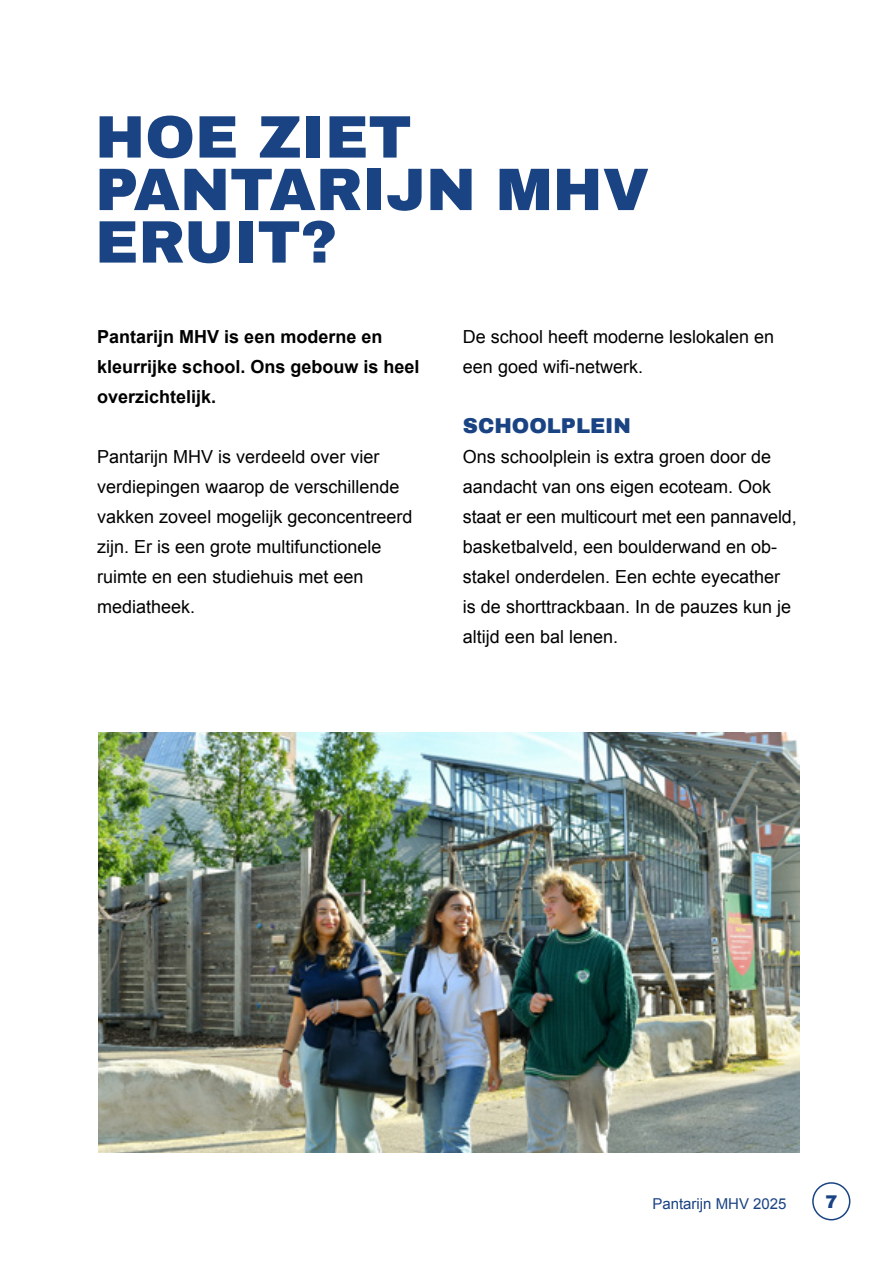
<style>
.page{position:relative;width:893px;height:1263px;background:#fff}
.page>*{position:absolute;margin:0;border:0;box-sizing:border-box;transform-origin:0 0}
.t1{font:900 60px/52.5px "Archivo";color:#194383}
.t2{font:900 21px "Archivo";color:#194383}
.t3{font:18px/30px "Arial";color:#000}
.t4{font:700 18px/30px "Arial";color:#000}
.t5{font:900 18px "Archivo";color:#194383}
.t6{font:15px "Arial";color:#194383}
</style>
<div class="page">
<div style="left:812px;top:1182px;width:38px;height:38px;border:2px solid #194383;border-radius:50%"></div>
<img style="left:99px;top:733px;width:700px;height:420px">
<h1 class="t1" style="left:95px;top:111px;width:556px">HOE ZIET<br>PANTARIJN MHV<br>ERUIT?</h1>
<p class="t4" style="left:97px;top:322px;width:324px">Pantarijn MHV is een moderne en kleurrijke school. Ons gebouw is heel overzichtelijk.</p>
<p class="t3" style="left:97px;top:441px;width:317px">Pantarijn MHV is verdeeld over vier verdiepingen waarop de verschillende vakken zoveel mogelijk geconcentreerd zijn. Er is een grote multifunctionele ruimte en een studiehuis met een mediatheek.</p>
<p class="t3" style="left:463px;top:321px;width:313px">De school heeft moderne leslokalen en een goed wifi-netwerk.</p>
<p class="t2" style="left:463px;top:412px;width:169px">SCHOOLPLEIN</p>
<p class="t3" style="left:463px;top:441px;width:335px">Ons schoolplein is extra groen door de aandacht van ons eigen ecoteam. Ook staat er een multicourt met een pannaveld, basketbalveld, een boulderwand en ob&shy;stakel onderdelen. Een echte eyecather is de shorttrackbaan. In de pauzes kun je altijd een bal lenen.</p>
<p class="t6" style="left:652px;top:1194px;width:136px">Pantarijn MHV 2025</p>
<p class="t5" style="left:825px;top:1191px;width:14px">7</p>
</div>
